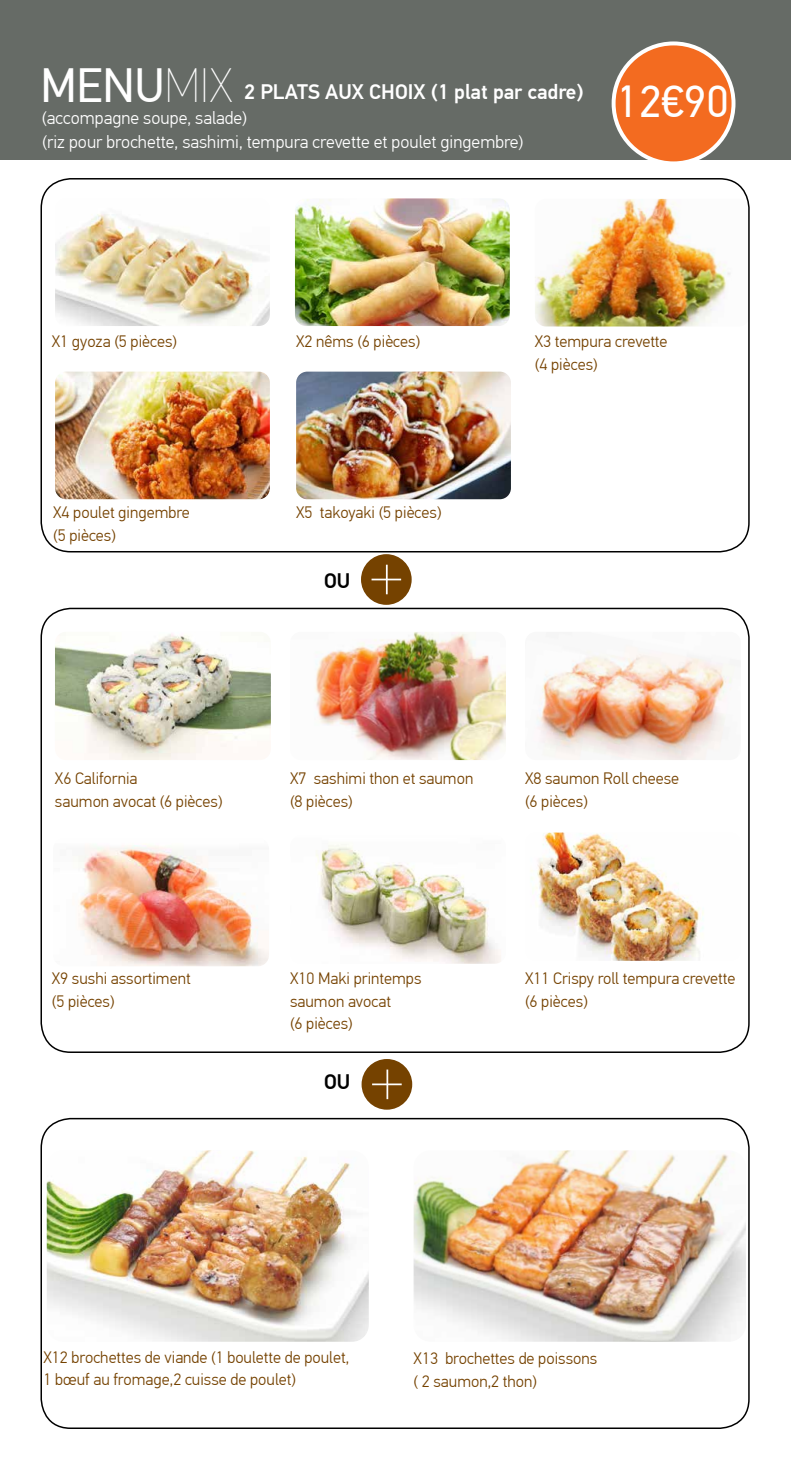
<style>
.page{position:relative;width:791px;height:1472px;background:#fff}
.page>*{position:absolute;margin:0;border:0;box-sizing:border-box;transform-origin:0 0}
.t1{font:48px "PF Din Text Pro";color:#fff}
.t2{font:44.85px "PF Din Text Pro";color:#fff}
.t3{font:500 21px "PF Din Text Pro";color:#fff}
.t4{font:500 21px "PF Din Text Pro";color:#000}
.t5{font:300 18px "PF Din Text Pro";color:#fff}
.t6{font:300 16.5px/22.5px "PF Din Text Pro";color:#754200}
.s1{font-weight:100}
</style>
<div class="page">
<div style="left:361px;top:554px;width:51px;height:51px;background:#754200;border-radius:50%"></div>
<svg style="left:371px;top:564px;width:30px;height:30px"></svg>
<div style="left:0;top:0;width:791px;height:159px;background:#666b66"></div>
<img style="left:55px;top:214px;width:215px;height:112px">
<img style="left:295px;top:198px;width:215px;height:128px">
<img style="left:535px;top:199px;width:212px;height:127px">
<img style="left:47px;top:1150px;width:322px;height:191px">
<img style="left:536px;top:645px;width:199px;height:115px">
<img style="left:316px;top:844px;width:185px;height:119px">
<img style="left:55px;top:634px;width:216px;height:126px">
<img style="left:315px;top:632px;width:191px;height:128px">
<img style="left:78px;top:844px;width:191px;height:122px">
<div style="left:614px;top:43px;width:119px;height:120px;background:#f36b20;border-radius:50%"></div>
<div style="left:612px;top:41px;width:123px;height:124px;border:4px solid #fff;border-radius:50%"></div>
<img style="left:55px;top:371px;width:215px;height:128px">
<img style="left:296px;top:371px;width:215px;height:128px">
<img style="left:414px;top:1150px;width:332px;height:191px">
<div style="left:362px;top:1058px;width:50px;height:51px;background:#754200;border-radius:50%"></div>
<svg style="left:372px;top:1069px;width:30px;height:30px"></svg>
<div style="left:41px;top:607px;width:709px;height:445px;border:2px solid #000;border-radius:29px"></div>
<div style="left:41px;top:1117px;width:709px;height:311px;border:2px solid #000;border-radius:29px"></div>
<div style="left:41px;top:178px;width:709px;height:374px;border:2px solid #000;border-radius:29px"></div>
<img style="left:531px;top:832px;width:173px;height:128px">
<h1 class="t1" style="left:40px;top:57px;width:194px">MENU<span class="s1">MIX</span></h1>
<p class="t5" style="left:42px;top:131px;width:483px">(riz pour brochette, sashimi, tempura crevette et poulet gingembre)</p>
<p class="t3" style="left:244px;top:79px;width:341px">2 PLATS AUX CHOIX (1 plat par cadre)</p>
<p class="t5" style="left:42px;top:107px;width:207px">(accompagne soupe, salade)</p>
<h2 class="t2" style="left:616px;top:75px;width:114px">12€90</h2>
<p class="t6" style="left:52px;top:331px;width:127px">X1 gyoza (5 pièces)</p>
<p class="t6" style="left:296px;top:331px;width:126px">X2 nêms (6 pièces)</p>
<p class="t6" style="left:535px;top:331px;width:134px">X3 tempura crevette (4 pièces)</p>
<p class="t6" style="left:53px;top:502px;width:138px">X4 poulet gingembre</p>
<p class="t6" style="left:296px;top:502px;width:147px">X5 takoyaki (5 pièces)</p>
<p class="t6" style="left:53px;top:524px;width:64px">(5 pièces)</p>
<p class="t4" style="left:324px;top:568px;width:28px">OU</p>
<p class="t6" style="left:55px;top:767px;width:169px">X6 California<br>saumon avocat (6 pièces)</p>
<p class="t6" style="left:52px;top:967px;width:140px">X9 sushi assortiment (5 pièces)</p>
<p class="t6" style="left:290px;top:767px;width:185px">X7 sashimi thon et saumon (8 pièces)</p>
<p class="t6" style="left:525px;top:767px;width:156px">X8 saumon Roll cheese (6 pièces)</p>
<p class="t6" style="left:290px;top:967px;width:133px">X10 Maki printemps saumon avocat<br>(6 pièces)</p>
<p class="t4" style="left:324px;top:1068px;width:28px">OU</p>
<p class="t6" style="left:525px;top:967px;width:212px">X11 Crispy roll tempura crevette (6 pièces)</p>
<p class="t6" style="left:44px;top:1345px;width:307px">X12 brochettes de viande (1 boulette de poulet,<br>1 bœuf au fromage,2 cuisse de poulet)</p>
<p class="t6" style="left:414px;top:1347px;width:185px">X13 brochettes de poissons ( 2 saumon,2 thon)</p>
</div>
